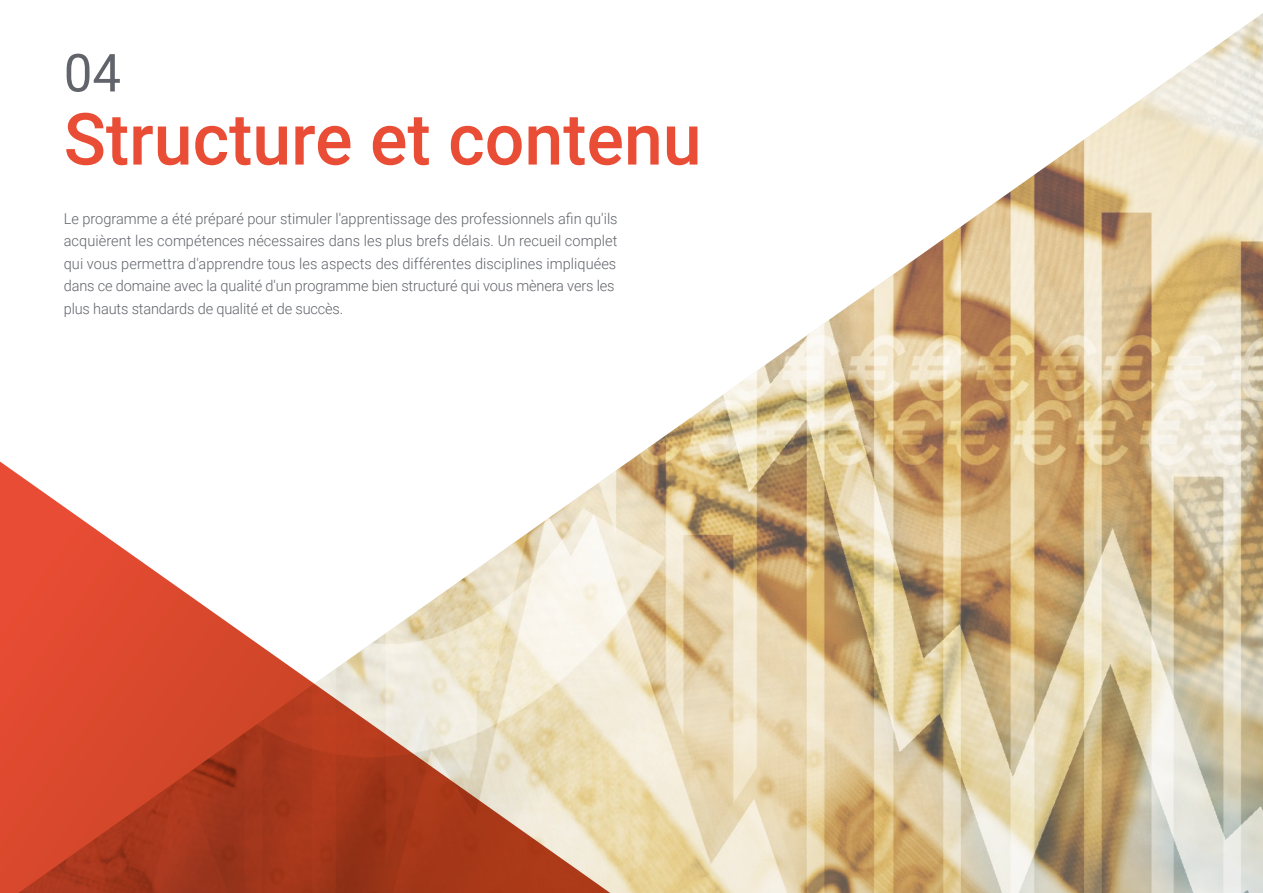
<style>
.page{position:relative;width:1263px;height:893px;background:#fff}
.page>*{position:absolute;margin:0;border:0;box-sizing:border-box;transform-origin:0 0}
.t1{font:500 72px "Roboto";color:#e94d35}
.t2{font:52.5px "Roboto";color:#61646a}
.t3{font:300 15px/22.5px "Roboto";color:#61646a}
</style>
<div class="page">
<img style="left:640px;top:13px;width:623px;height:880px">
<svg style="left:0;top:453px;width:640px;height:440px"></svg>
<h2 class="t2" style="left:64px;top:36px;width:59px">04</h2>
<h1 class="t1" style="left:64px;top:89px;width:639px">Structure et contenu</h1>
<p class="t3" style="left:64px;top:207px;width:555px">Le programme a été préparé pour stimuler l'apprentissage des professionnels afin qu'ils acquièrent les compétences nécessaires dans les plus brefs délais. Un recueil complet qui vous permettra d'apprendre tous les aspects des différentes disciplines impliquées dans ce domaine avec la qualité d'un programme bien structuré qui vous mènera vers les plus hauts standards de qualité et de succès.</p>
</div>
